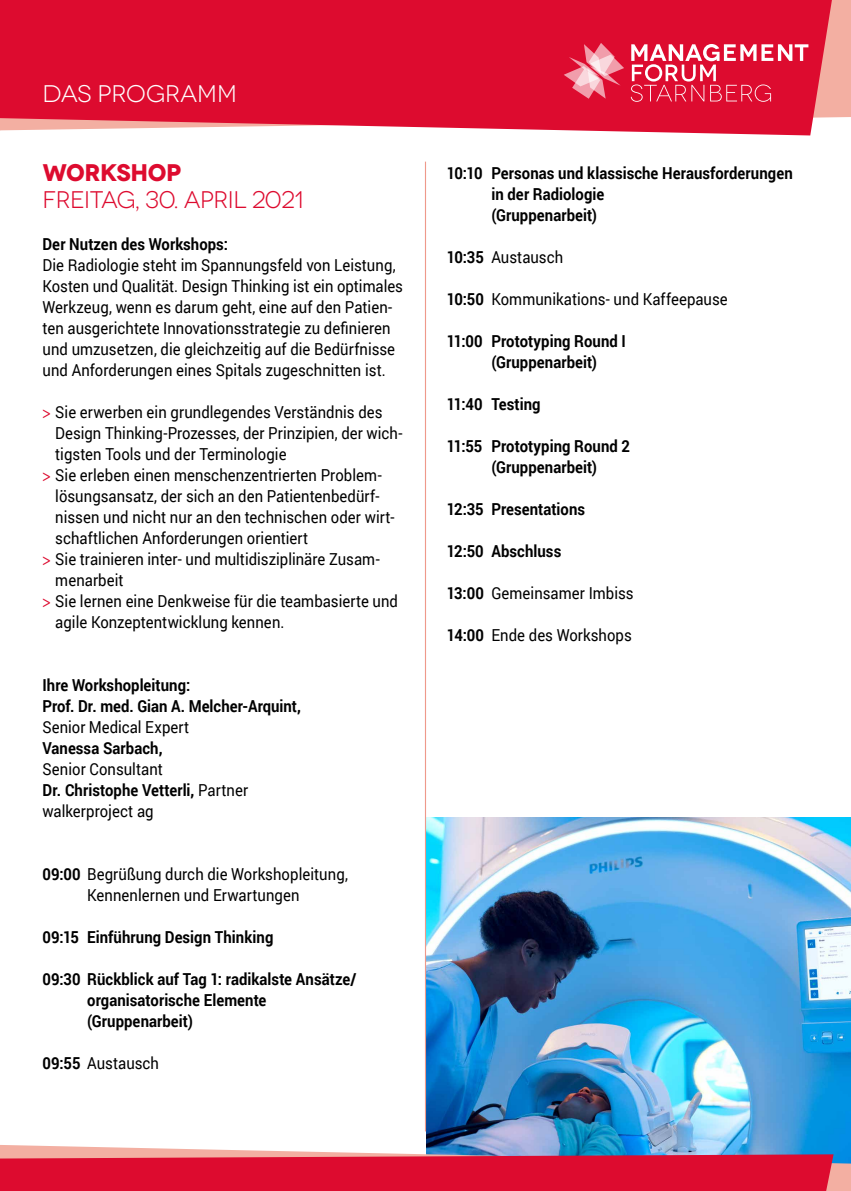
<style>
.page{position:relative;width:851px;height:1191px;background:#fff}
.page>*{position:absolute;margin:0;border:0;box-sizing:border-box;transform-origin:0 0}
.t1{font:24px "Novecentowide";letter-spacing:-.015em;color:#dd0b2f}
.t2{font:24px "Novecentowide";color:#fff}
.t3{font:700 24px "Novecentowide";letter-spacing:-.025em;color:#dd0b2f}
.t4{font:16.5px/21px "Roboto";letter-spacing:.005em;color:#000;scale:.9 1}
.t5{font:700 16.5px/21px "Roboto";letter-spacing:.005em;color:#000;scale:.9 1}
.s1{font-family:"Univers";font-stretch:condensed;color:#dd0b2f}
.s2{font-weight:700}
</style>
<div class="page">
<img style="left:426px;top:817px;width:424px;height:327px">
<svg style="left:850px;top:0;width:1px;height:117px"></svg>
<div style="left:831px;top:0;width:19px;height:118px;background:#f3afa2"></div>
<svg style="left:0;top:0;width:831px;height:135px;background:#df1b3c"></svg>
<hr style="left:425px;top:162px;width:1px;height:969px;background:#ef998b">
<svg style="left:0;top:1144px;width:851px;height:47px;background:#cf3b5b"></svg>
<svg style="left:630px;top:44px;width:178px;height:58px;background:#e4415d"></svg>
<svg style="left:563px;top:43px;width:61px;height:56px;background:#e75871"></svg>
<h1 class="t2" style="left:43px;top:80px;width:196px">DAS PROGRAMM</h1>
<h1 class="t3" style="left:43px;top:157px;width:140px">WORKSHOP</h1>
<h1 class="t1" style="left:43px;top:186px;width:262px">FREITAG, 30. APRIL 2021</h1>
<p class="t5" style="left:43px;top:233px;width:207px">Der Nutzen des Workshops:</p>
<p class="t4" style="left:43px;top:254px;width:402px">Die Radiologie steht im Spannungsfeld von Leistung, Kosten und Qualität. Design Thinking ist ein optimales Werkzeug, wenn es darum geht, eine auf den Patien&shy;ten ausgerichtete Innovationsstrategie zu definieren und umzusetzen, die gleichzeitig auf die Bedürfnisse und Anforderungen eines Spitals zugeschnitten ist.</p>
<p class="t4" style="left:43px;top:401px;width:379px"><span class="s1">&gt;</span> Sie erwerben ein grundlegendes Verständnis des</p>
<p class="t4" style="left:55px;top:422px;width:387px">Design Thinking-Prozesses, der Prinzipien, der wich-</p>
<p class="t4" style="left:55px;top:443px;width:258px">tigsten Tools und der Terminologie</p>
<p class="t4" style="left:43px;top:464px;width:378px"><span class="s1">&gt;</span> Sie erleben einen menschenzentrierten Problem-</p>
<p class="t4" style="left:55px;top:485px;width:361px">lösungsansatz, der sich an den Patientenbedürf-</p>
<p class="t4" style="left:55px;top:506px;width:378px">nissen und nicht nur an den technischen oder wirt-</p>
<p class="t4" style="left:55px;top:527px;width:283px">schaftlichen Anforderungen orientiert</p>
<p class="t4" style="left:43px;top:548px;width:376px"><span class="s1">&gt;</span> Sie trainieren inter- und multidisziplinäre Zusam-</p>
<p class="t4" style="left:55px;top:569px;width:78px">menarbeit</p>
<p class="t4" style="left:43px;top:590px;width:396px"><span class="s1">&gt;</span> Sie lernen eine Denkweise für die teambasierte und</p>
<p class="t4" style="left:55px;top:611px;width:256px">agile Konzeptentwicklung kennen.</p>
<p class="t5" style="left:43px;top:674px;width:288px">Ihre Workshopleitung:<br>Prof. Dr. med. Gian A. Melcher-Arquint,</p>
<p class="t4" style="left:43px;top:716px;width:165px">Senior Medical Expert</p>
<p class="t5" style="left:43px;top:737px;width:135px">Vanessa Sarbach,</p>
<p class="t4" style="left:43px;top:758px;width:230px">Senior Consultant<br><span class="s2">Dr. Christophe Vetterli,</span> Partner walkerproject ag</p>
<p class="t4" style="left:43px;top:863px;width:341px;text-align:center"><span class="s2">09:00</span> Begrüßung durch die Workshopleitung,<br>Kennenlernen und Erwartungen</p>
<p class="t5" style="left:43px;top:926px;width:258px">09:15 Einführung Design Thinking</p>
<p class="t5" style="left:87px;top:968px;width:300px;text-indent:-45px">09:30 Rückblick auf Tag 1: radikalste Ansätze/ organisatorische Elemente (Gruppenarbeit)</p>
<p class="t4" style="left:43px;top:1052px;width:131px"><span class="s2">09:55</span> Austausch</p>
<p class="t5" style="left:491px;top:162px;width:336px;text-indent:-45px">10:10 Personas und klassische Herausforderungen in der Radiologie<br>(Gruppenarbeit)</p>
<p class="t4" style="left:446px;top:246px;width:131px"><span class="s2">10:35</span> Austausch</p>
<p class="t4" style="left:446px;top:288px;width:313px"><span class="s2">10:50</span> Kommunikations- und Kaffeepause</p>
<p class="t5" style="left:491px;top:330px;width:151px;text-indent:-45px">11:00 Prototyping Round I (Gruppenarbeit)</p>
<p class="t5" style="left:446px;top:393px;width:106px">11:40 Testing</p>
<p class="t5" style="left:491px;top:435px;width:155px;text-indent:-45px">11:55 Prototyping Round 2 (Gruppenarbeit)</p>
<p class="t5" style="left:446px;top:498px;width:155px">12:35 Presentations</p>
<p class="t5" style="left:446px;top:540px;width:129px">12:50 Abschluss</p>
<p class="t4" style="left:446px;top:582px;width:209px"><span class="s2">13:00</span> Gemeinsamer Imbiss</p>
<p class="t4" style="left:446px;top:624px;width:207px"><span class="s2">14:00</span> Ende des Workshops</p>
</div>
